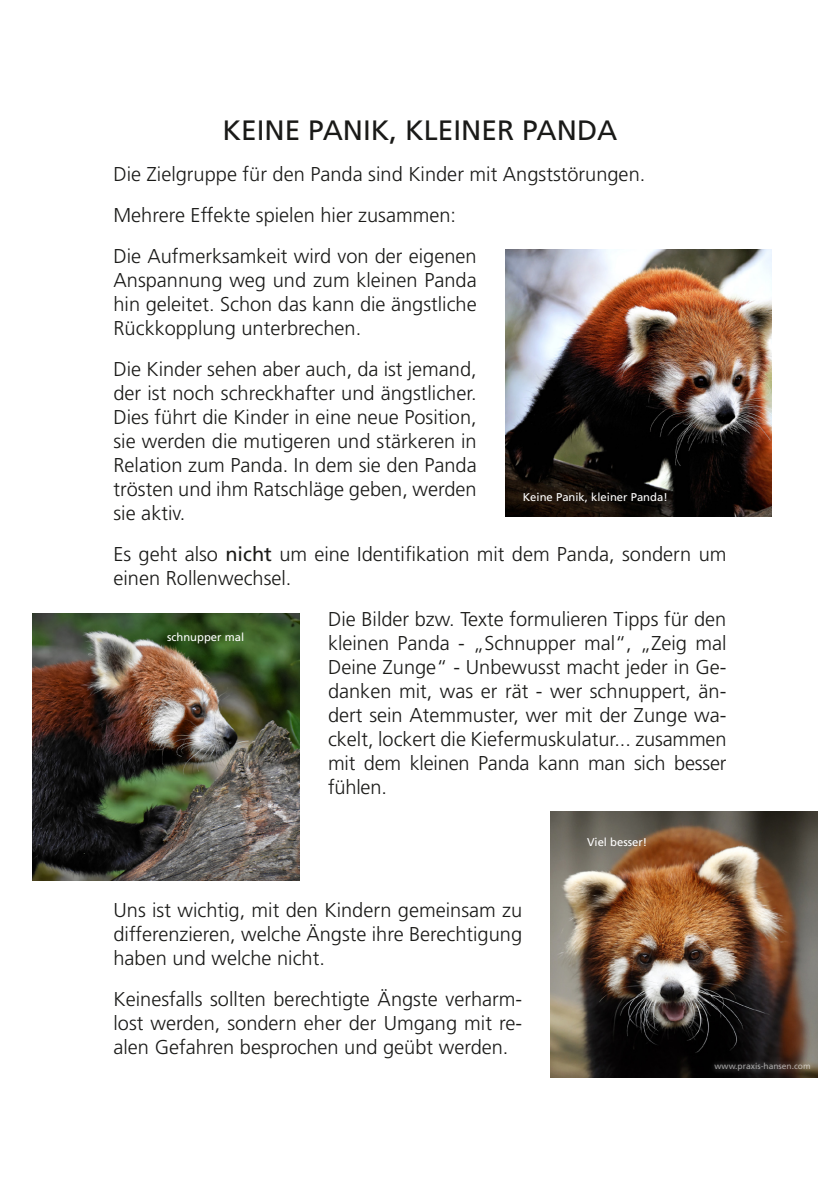
<style>
.page{position:relative;width:840px;height:1191px;background:#fff}
.page>*{position:absolute;margin:0;border:0;box-sizing:border-box;transform-origin:0 0}
.t1{font:28px "Frutiger";color:#1a1a18}
.t2{font:300 20px/24px "Frutiger";color:#1a1a18;text-align:justify}
.t3{font:11.2px "Frutiger";color:#fff}
.t4{font:8.4px "Frutiger";color:#fff}
.s1{font-weight:400}
</style>
<div class="page">
<img style="left:505px;top:249px;width:266px;height:267px">
<img style="left:33px;top:613px;width:266px;height:267px">
<img style="left:550px;top:811px;width:266px;height:266px">
<div style="left:708px;top:1058px;width:107px;height:18px;background:#fff;opacity:.75"></div>
<p class="t1" style="left:222px;top:114px;width:396px">KEINE PANIK, KLEINER PANDA</p>
<p class="t2" style="left:113px;top:162px;width:533px">Die Zielgruppe für den Panda sind Kinder mit Angststörungen.</p>
<p class="t2" style="left:113px;top:203px;width:344px">Mehrere Effekte spielen hier zusammen:</p>
<p class="t2" style="left:113px;top:244px;width:364px">Die Aufmerksamkeit wird von der eigenen Anspannung weg und zum kleinen Panda hin geleitet. Schon das kann die ängstliche Rückkopplung unterbrechen.</p>
<p class="t2" style="left:113px;top:357px;width:364px">Die Kinder sehen aber auch, da ist jemand, der ist noch schreckhafter und ängstlicher.<br>Dies führt die Kinder in eine neue Position, sie werden die mutigeren und stärkeren in Relation zum Panda. In dem sie den Panda trösten und ihm Ratschläge geben, werden sie aktiv.</p>
<p class="t2" style="left:113px;top:542px;width:614px">Es geht also <span class="s1">nicht</span> um eine Identifikation mit dem Panda, sondern um einen Rollenwechsel.</p>
<p class="t2" style="left:328px;top:607px;width:400px">Die Bilder bzw. Texte formulieren Tipps für den kleinen Panda - „Schnupper mal“, „Zeig mal Deine Zunge“ - Unbewusst macht jeder in Ge&shy;danken mit, was er rät - wer schnuppert, än&shy;dert sein Atemmuster, wer mit der Zunge wa&shy;ckelt, lockert die Kiefermuskulatur... zusammen mit dem kleinen Panda kann man sich besser fühlen.</p>
<p class="t3" style="left:522px;top:491px;width:146px">Keine Panik, kleiner Panda!</p>
<p class="t3" style="left:167px;top:630px;width:79px">schnupper mal</p>
<p class="t2" style="left:113px;top:898px;width:410px">Uns ist wichtig, mit den Kindern gemeinsam zu differenzieren, welche Ängste ihre Berechtigung haben und welche nicht.</p>
<p class="t2" style="left:113px;top:987px;width:410px">Keinesfalls sollten berechtigte Ängste verharm&shy;lost werden, sondern eher der Umgang mit re&shy;alen Gefahren besprochen und geübt werden.</p>
<p class="t3" style="left:587px;top:835px;width:61px">Viel besser!</p>
<p class="t4" style="left:714px;top:1061px;width:97px">www.praxis-hansen.com</p>
</div>
